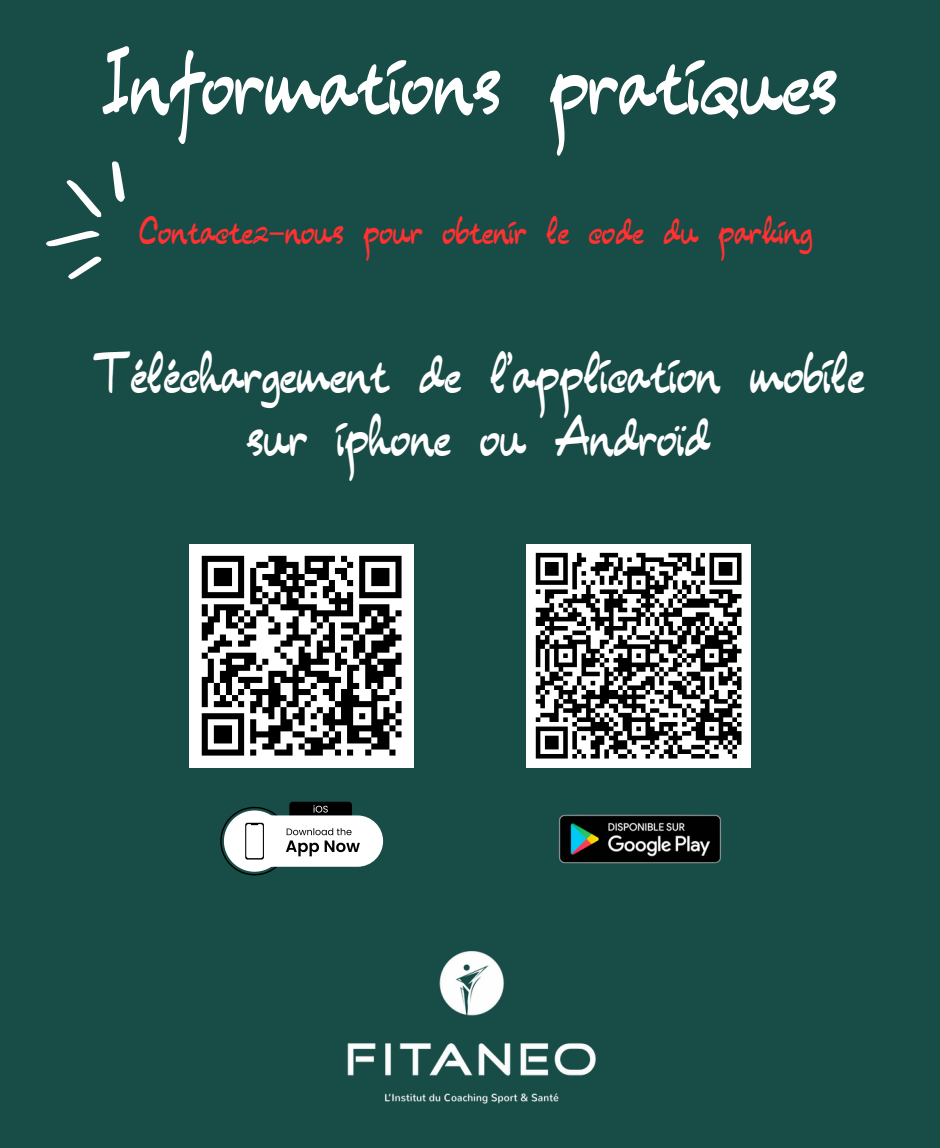
<style>
.page{position:relative;width:940px;height:1148px;background:#fff}
.page>*{position:absolute;margin:0;border:0;box-sizing:border-box;transform-origin:0 0}
.t1{font:75px "Comely";color:#fff}
.t2{font:45.6px/63px "Comely";color:#fff;text-align:center}
.t3{font:30.75px "Comely";color:#ff3131}
</style>
<div class="page">
<div style="left:0;top:0;width:939px;height:1147px;background:#184c47"></div>
<img style="left:347px;top:951px;width:249px;height:153px">
<div style="left:190px;top:543px;width:223px;height:224px;background:#fff"></div>
<svg style="left:201px;top:555px;width:201px;height:201px"></svg>
<svg style="left:220px;top:801px;width:163px;height:75px"></svg>
<div style="left:526px;top:543px;width:224px;height:224px;background:#fff"></div>
<svg style="left:535px;top:552px;width:207px;height:203px"></svg>
<img style="left:529px;top:755px;width:221px;height:109px">
<svg style="left:46px;top:161px;width:79px;height:118px"></svg>
<h1 class="t1" style="left:103px;top:45px;width:736px">Informations pratiques</h1>
<p class="t3" style="left:140px;top:215px;width:674px">Contactez-nous pour obtenir le code du parking</p>
<p class="t2" style="left:93px;top:346px;width:772px">Téléchargement de l’application mobile sur iphone ou Androïd</p>
</div>
